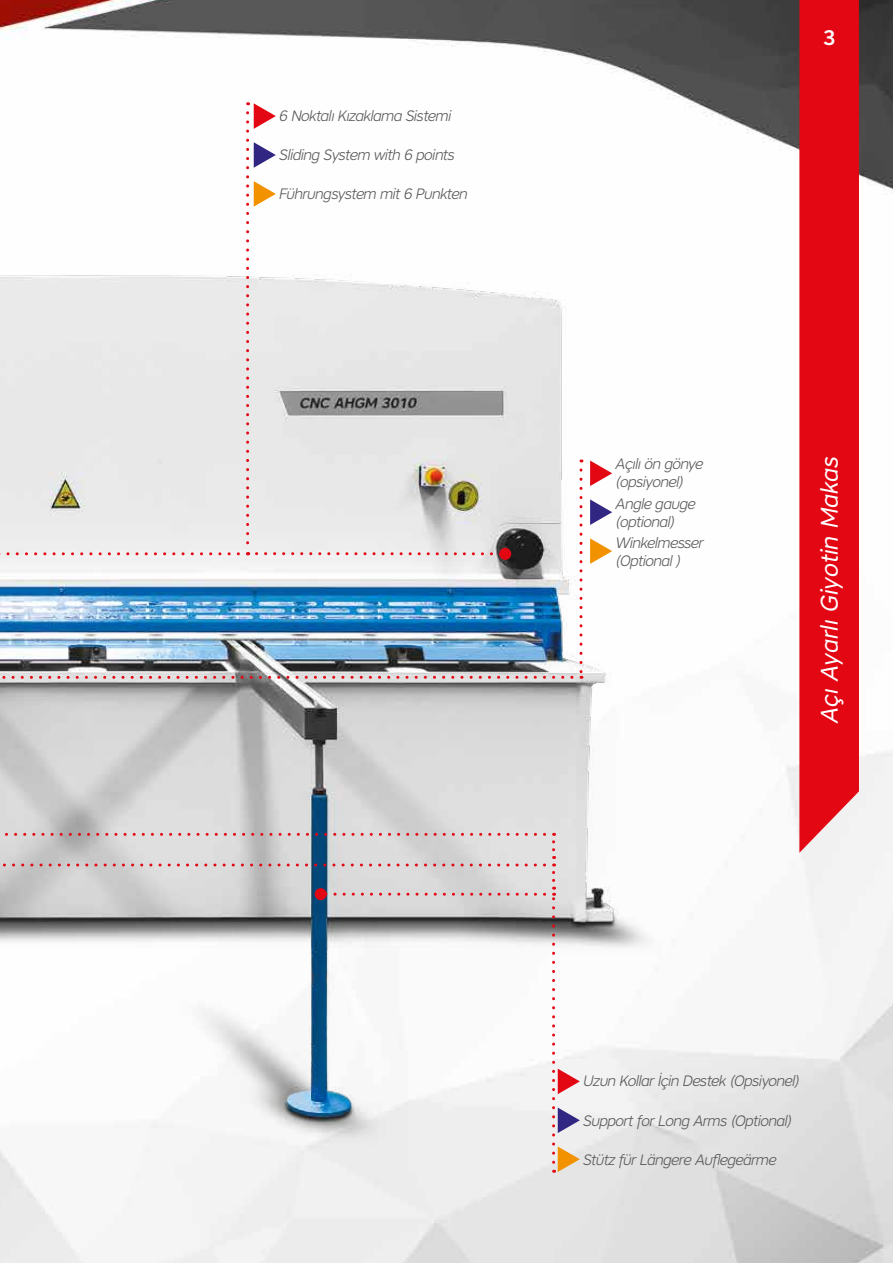
<style>
.page{position:relative;width:893px;height:1263px;background:#fff}
.page>*{position:absolute;margin:0;border:0;box-sizing:border-box;transform-origin:0 0}
.t1{font:italic 24px "Core Sans A45";color:#fff}
.t2{font:500 21px "Core Sans A55";color:#fff}
.t3{font:italic 300 15px/18px "Core Sans A35";letter-spacing:-.04em;color:#575756}
</style>
<div class="page">
<img style="left:0;top:0;width:893px;height:1263px">
<img style="left:0;top:111px;width:893px;height:1135px">
<svg style="left:799px;top:0;width:60px;height:853px;background:#e21e29"></svg>
<svg style="left:590px;top:460px;width:22px;height:26px"></svg>
<svg style="left:590px;top:499px;width:22px;height:26px"></svg>
<svg style="left:590px;top:538px;width:22px;height:26px"></svg>
<svg style="left:327px;top:893px;width:218px;height:3px"></svg>
<div style="left:315px;top:888px;width:12px;height:12px;background:#e30613;border-radius:50%"></div>
<div style="left:499px;top:548px;width:12px;height:12px;background:#e30613;border-radius:50%"></div>
<svg style="left:579px;top:470px;width:3px;height:209px"></svg>
<svg style="left:0;top:676px;width:572px;height:3px;background:#daa4a7"></svg>
<svg style="left:552px;top:887px;width:28px;height:286px"></svg>
<svg style="left:0;top:863px;width:545px;height:3px;background:#d3a3a7"></svg>
<svg style="left:552px;top:856px;width:3px;height:24px"></svg>
<svg style="left:552px;top:833px;width:3px;height:17px"></svg>
<svg style="left:0;top:833px;width:545px;height:3px;background:#d39ea3"></svg>
<svg style="left:246px;top:102px;width:260px;height:453px"></svg>
<svg style="left:0;top:552px;width:238px;height:3px"></svg>
<p class="t3" style="left:279px;top:106px;width:174px">6 Noktalı Kızaklama Sistemi</p>
<p class="t3" style="left:279px;top:146px;width:177px">Sliding System with 6 points</p>
<p class="t3" style="left:279px;top:185px;width:190px">Führungsystem mit 6 Punkten</p>
<h2 class="t2" style="left:823px;top:24px;width:14px">3</h2>
<p class="t3" style="left:616px;top:455px;width:89px">Açılı ön gönye (opsiyonel)</p>
<p class="t3" style="left:616px;top:494px;width:81px">Angle gauge (optional)</p>
<p class="t3" style="left:616px;top:533px;width:90px">Winkelmesser (Optional )</p>
<h1 class="t1" style="left:814px;top:723px;width:268px;rotate:-90deg">Açı Ayarlı Giyotin Makas</h1>
<p class="t3" style="left:583px;top:1072px;width:218px">Uzun Kollar İçin Destek (Opsiyonel)</p>
<p class="t3" style="left:583px;top:1111px;width:211px">Support for Long Arms (Optional)</p>
<p class="t3" style="left:583px;top:1150px;width:195px">Stütz für Längere Auflegeärme</p>
</div>
